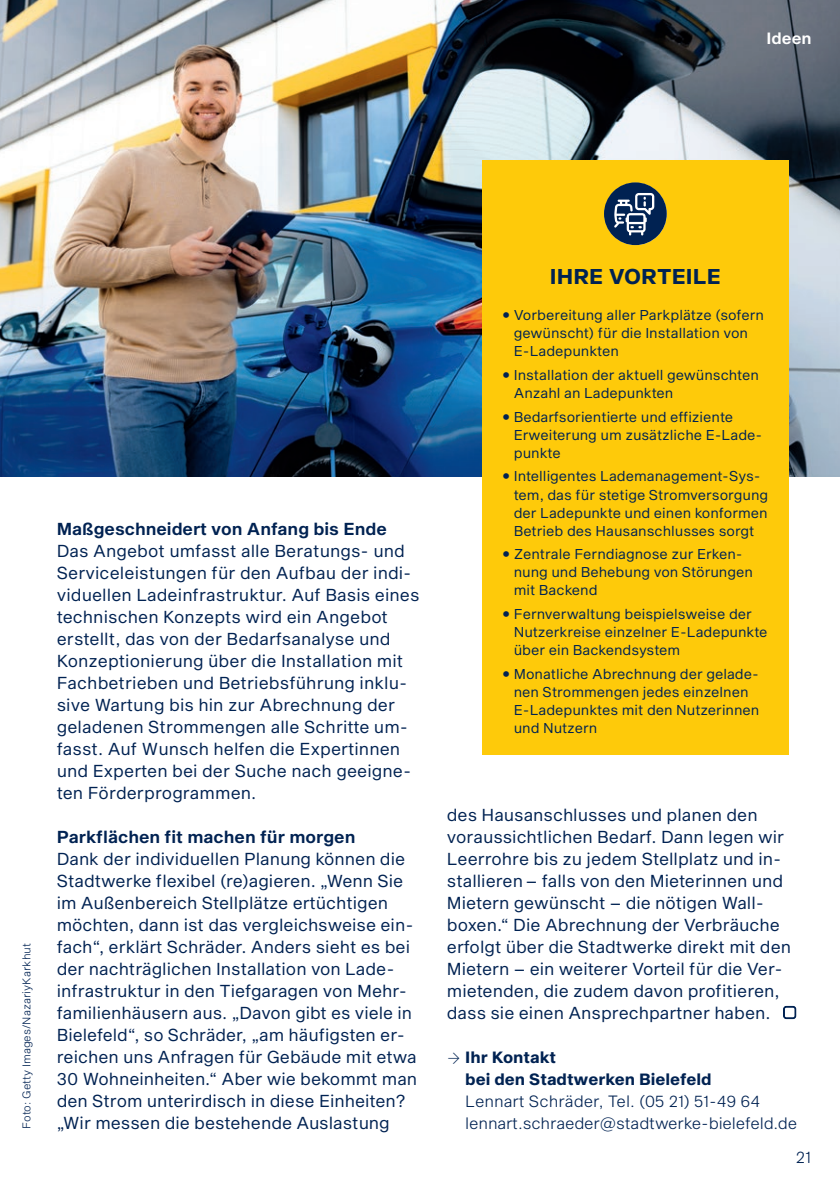
<style>
.page{position:relative;width:840px;height:1191px;background:#fff}
.page>*{position:absolute;margin:0;border:0;box-sizing:border-box;transform-origin:0 0}
.Marginalie{font:700 21px "S Sequel";letter-spacing:.005em;color:#002252}
.Fließtext{font:17px/22px "S Sequel";color:#002252}
.Zwischenheadline{font:17px "S Sequel Semi";color:#002252}
.Fließtext_News{font:300 16px/22px "S Sequel";letter-spacing:-.01em;color:#002252}
.t1{font:16px "S Sequel Semi";color:#fff}
.Marginalie-2{font:14px/18px "S Sequel";color:#002252}
.Fußnote{font:300 11px "S Sequel";color:#002252}
.s1{font-size:16.8px}
.s2{font-weight:700}
</style>
<div class="page">
<img style="left:0;top:0;width:839px;height:476px">
<svg style="left:783px;top:1006px;width:12px;height:12px"></svg>
<div style="left:482px;top:160px;width:306px;height:594px;background:#feca0a"></div>
<svg style="left:604px;top:182px;width:62px;height:63px"></svg>
<p class="t1" style="left:766px;top:27px;width:47px">Ideen</p>
<p class="Fußnote" style="left:19px;top:1128px;width:187px;rotate:-90deg">Foto: Getty Images/NazariyKarkhut</p>
<h4 class="Zwischenheadline" style="left:57px;top:516px;width:331px">Maßgeschneidert von Anfang bis Ende</h4>
<p class="Fließtext" style="left:57px;top:540px;width:364px">Das Angebot umfasst alle Beratungs- und Serviceleistungen für den Aufbau der indi&shy;viduellen Ladeinfrastruktur. Auf Basis eines technischen Konzepts wird ein Angebot erstellt, das von der Bedarfsanalyse und Konzeptionierung über die Installation mit Fachbetrieben und Betriebsführung inklu&shy;sive Wartung bis hin zur Abrechnung der geladenen Strommengen alle Schritte um&shy;fasst. Auf Wunsch helfen die Expertinnen und Experten bei der Suche nach geeigne&shy;ten Förderprogrammen.</p>
<h4 class="Zwischenheadline" style="left:57px;top:824px;width:300px">Parkflächen fit machen für morgen</h4>
<p class="Fließtext" style="left:57px;top:848px;width:362px">Dank der individuellen Planung können die Stadtwerke flexibel (re)agieren. „Wenn Sie im Außenbereich Stellplätze ertüchtigen möchten, dann ist das vergleichsweise ein&shy;fach“, erklärt Schräder. Anders sieht es bei der nachträglichen Installation von Lade&shy;infrastruktur in den Tiefgaragen von Mehr&shy;familienhäusern aus. „Davon gibt es viele in Bielefeld“, so Schräder, „am häufigsten er&shy;reichen uns Anfragen für Gebäude mit etwa 30 Wohneinheiten.“ Aber wie bekommt man den Strom unterirdisch in diese Einheiten? „Wir messen die bestehende Auslastung</p>
<p class="Marginalie" style="left:549px;top:262px;width:172px">IHRE VORTEILE</p>
<p class="Marginalie-2" style="left:513px;top:307px;width:252px;text-indent:-12px">• Vorbereitung aller Parkplätze (sofern gewünscht) für die Installation von<br>E-Ladepunkten</p>
<p class="Marginalie-2" style="left:513px;top:367px;width:246px;text-indent:-12px">• Installation der aktuell gewünschten<br>Anzahl an Ladepunkten</p>
<p class="Marginalie-2" style="left:513px;top:408px;width:250px;text-indent:-12px">• Bedarfsorientierte und effiziente<br>Erweiterung um zusätzliche E-Lade&shy;punkte</p>
<p class="Marginalie-2" style="left:513px;top:468px;width:256px;text-indent:-12px">• Intelligentes Lademanagement-Sys&shy;tem, das für stetige Stromversorgung der Ladepunkte und einen konformen Betrieb des Hausanschlusses sorgt</p>
<p class="Marginalie-2" style="left:513px;top:546px;width:240px;text-indent:-12px">• Zentrale Ferndiagnose zur Erken&shy;nung und Behebung von Störungen mit Backend</p>
<p class="Marginalie-2" style="left:513px;top:605px;width:255px;text-indent:-12px">• Fernverwaltung beispielsweise der<br>Nutzerkreise einzelner E-Ladepunkte über ein Backendsystem</p>
<p class="Marginalie-2" style="left:513px;top:665px;width:247px;text-indent:-12px">• Monatliche Abrechnung der gelade&shy;nen Strommengen jedes einzelnen<br>E-Ladepunktes mit den Nutzerinnen und Nutzern</p>
<p class="Fließtext" style="left:446px;top:804px;width:345px">des Hausanschlusses und planen den voraussichtlichen Bedarf. Dann legen wir Leerrohre bis zu jedem Stellplatz und in&shy;stallieren – falls von den Mieterinnen und Mietern gewünscht – die nötigen Wall&shy;boxen.“ Die Abrechnung der Verbräuche erfolgt über die Stadtwerke direkt mit den Mietern – ein weiterer Vorteil für die Ver&shy;mietenden, die zudem davon profitieren, dass sie einen Ansprechpartner haben<span class="s1">.</span></p>
<p class="Fließtext_News" style="left:465px;top:1046px;width:333px"><span class="s2">Ihr Kontakt<br>bei den Stadtwerken Bielefeld<br></span>Lennart Schräder, Tel. (05 21) 51-49 64 lennart.schraeder@stadtwerke-bielefeld.de</p>
<p class="Fließtext_News" style="left:795px;top:1146px;width:17px">21</p>
</div>
